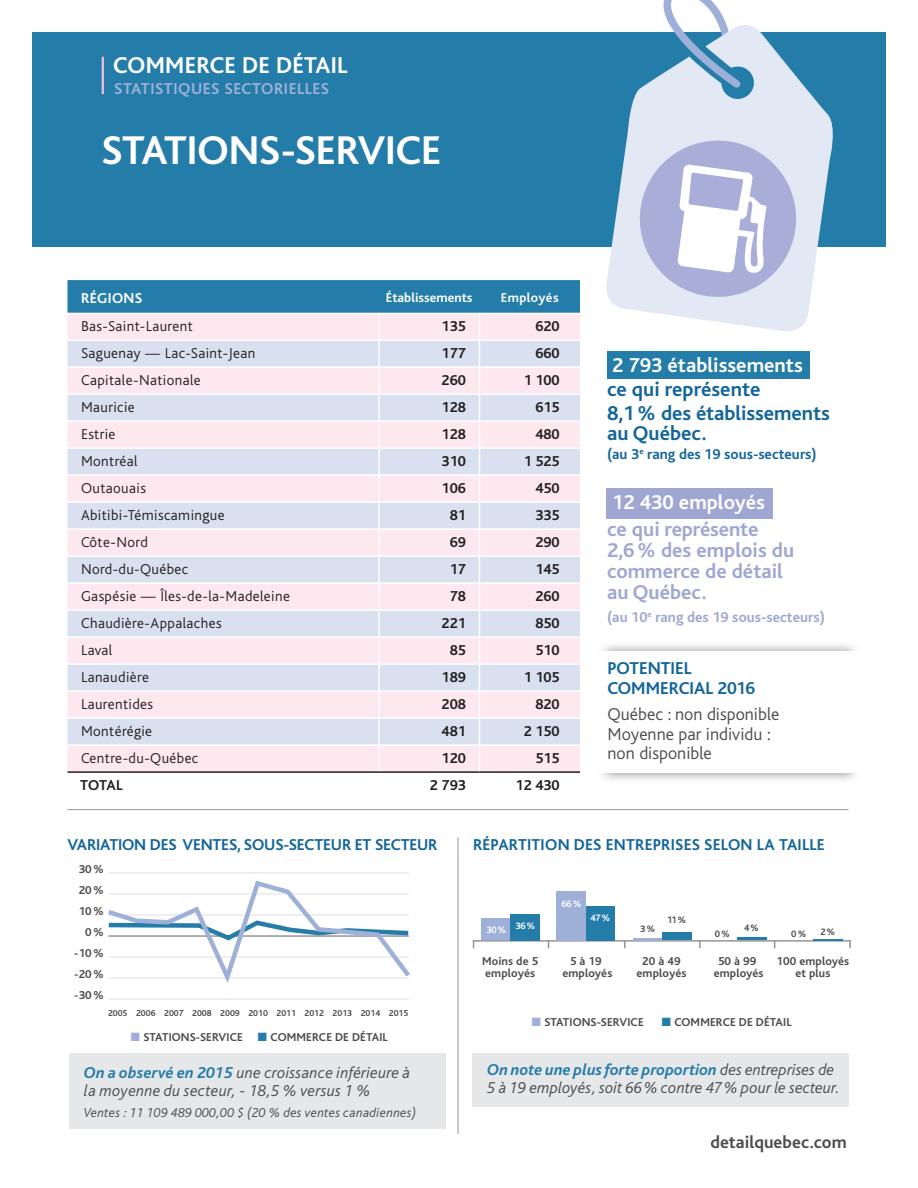
<style>
.page{position:relative;width:918px;height:1188px;background:#fff}
.page>*{position:absolute;margin:0;border:0;box-sizing:border-box;transform-origin:0 0}
.t1{font:700 42px "Bliss";letter-spacing:-.005em;color:#fff}
.t2{font:700 24px "Bliss";letter-spacing:.01em;color:#fff}
.t3{font:700 21px/21px "Bliss";color:#9fa6d2}
.t4{font:700 21px/23.9px "Bliss";color:#136599}
.t5{font:700 21px "Bliss";color:#fff}
.t6{font:300 18px/19.5px "Bliss";color:#4b4c4d}
.t7{font:700 18px/19.5px "Bliss";color:#136599}
.t8{font:700 18px "Bliss";color:#4b4c4d}
.t9{font:italic 300 16.5px/18px "Bliss";letter-spacing:.01em;color:#4b4c4d}
.t10{font:700 16.5px "Bliss";letter-spacing:-.01em;color:#136599}
.t11{font:700 16.5px "Bliss";letter-spacing:.015em;color:#136599}
.t12{font:700 16.5px "Bliss";letter-spacing:.03em;color:#9eb0d8}
.t13{font:300 15px "Bliss";letter-spacing:.025em;color:#231f20}
.t14{font:700 15px "Bliss";letter-spacing:-.01em;color:#231f20}
.t15{font:700 15px "Bliss";color:#9fa6d2}
.t16{font:700 15px "Bliss";color:#136599}
.t17{font:700 15px "Bliss";letter-spacing:.025em;color:#fff}
.t18{font:italic 300 13.5px "Bliss";letter-spacing:.02em;color:#4b4c4d}
.t19{font:700 13.5px "Bliss";color:#fff}
.t20{font:700 12px/21px "Bliss";letter-spacing:.01em;color:#4b4c4d;text-align:center}
.t21{font:700 9.75px "Bliss";color:#4b4c4d}
.t22{font:700 9.75px "Bliss";color:#fff}
.t23{font:700 9px "Bliss";color:#4b4c4d}
.s1{color:#9eb0d8}
.s2{color:#247ca9}
.s3{font-weight:700;color:#247ca9}
</style>
<div class="page">
<div style="left:32px;top:32px;width:854px;height:214px;background:#247ca9"></div>
<hr style="left:102px;top:57px;width:2px;height:37px;background:#ebbed9">
<svg style="left:663px;top:0;width:60px;height:17px"></svg>
<svg style="left:603px;top:17px;width:235px;height:314px;fill:#e2e8f4"></svg>
<div style="left:606px;top:488px;width:167px;height:30px;background:#9fa6d2"></div>
<div style="left:607px;top:351px;width:203px;height:28px;background:#247ca9"></div>
<div style="left:472px;top:1053px;width:377px;height:54px;background:#e6e7e9"></div>
<svg style="left:699px;top:942px;width:2px;height:6px"></svg>
<svg style="left:624px;top:942px;width:2px;height:6px"></svg>
<svg style="left:849px;top:942px;width:2px;height:6px"></svg>
<hr style="left:473px;top:940px;width:378px;height:2px;background:#939598">
<div style="left:482px;top:918px;width:29px;height:22px;background:#9eb0d8"></div>
<div style="left:511px;top:914px;width:29px;height:26px;background:#247ca9"></div>
<div style="left:557px;top:891px;width:29px;height:49px;background:#9eb0d8"></div>
<div style="left:586px;top:906px;width:29px;height:34px;background:#247ca9"></div>
<hr style="left:633px;top:938px;width:29px;height:2px;background:#9eb0d8">
<div style="left:662px;top:932px;width:29px;height:8px;background:#247ca9"></div>
<hr style="left:737px;top:937px;width:29px;height:3px;background:#247ca9">
<hr style="left:813px;top:939px;width:30px;height:1px;background:#247ca9">
<hr style="left:67px;top:809px;width:782px;height:1px;background:#939598">
<hr style="left:458px;top:837px;width:1px;height:297px;background:#939598">
<div style="left:69px;top:1053px;width:376px;height:76px;background:#e6e7e9"></div>
<svg style="left:68px;top:280px;width:512px;height:491px;background:#dfdfeb"></svg>
<hr style="left:68px;top:771px;width:311px;height:2px;background:#231f20">
<hr style="left:379px;top:771px;width:101px;height:2px;background:#231f20">
<hr style="left:480px;top:771px;width:100px;height:2px;background:#231f20">
<hr style="left:58px;top:313px;width:536px;height:1px;background:#fff">
<hr style="left:109px;top:998px;width:300px;height:2px;background:#e9eaeb">
<hr style="left:109px;top:872px;width:300px;height:2px;background:#e9eaeb">
<svg style="left:631px;top:132px;width:174px;height:173px;background:#cdd2e8"></svg>
<svg style="left:108px;top:880px;width:302px;height:103px"></svg>
<h2 class="t2" style="left:113px;top:52px;width:236px">COMMERCE DE DÉTAIL</h2>
<p class="t12" style="left:114px;top:80px;width:216px">STATISTIQUES SECTORIELLES</p>
<h1 class="t1" style="left:102px;top:128px;width:341px">STATIONS-SERVICE</h1>
<p class="t17" style="left:81px;top:290px;width:63px">RÉGIONS</p>
<p class="t19" style="left:386px;top:291px;width:88px">Établissements</p>
<p class="t19" style="left:501px;top:291px;width:59px">Employés</p>
<p class="t13" style="left:81px;top:318px;width:113px">Bas-Saint-Laurent</p>
<p class="t14" style="left:442px;top:319px;width:26px">135</p>
<p class="t14" style="left:535px;top:318px;width:26px">620</p>
<p class="t13" style="left:81px;top:345px;width:176px">Saguenay — Lac-Saint-Jean</p>
<p class="t14" style="left:442px;top:346px;width:26px">177</p>
<p class="t14" style="left:535px;top:345px;width:26px">660</p>
<p class="t13" style="left:81px;top:372px;width:121px">Capitale-Nationale</p>
<p class="t14" style="left:442px;top:373px;width:26px">260</p>
<p class="t14" style="left:524px;top:372px;width:38px">1 100</p>
<p class="t13" style="left:81px;top:399px;width:55px">Mauricie</p>
<p class="t14" style="left:442px;top:400px;width:26px">128</p>
<p class="t14" style="left:535px;top:399px;width:26px">615</p>
<p class="t13" style="left:81px;top:426px;width:36px">Estrie</p>
<p class="t14" style="left:442px;top:427px;width:26px">128</p>
<p class="t14" style="left:535px;top:426px;width:26px">480</p>
<p class="t13" style="left:81px;top:453px;width:58px">Montréal</p>
<p class="t14" style="left:442px;top:454px;width:26px">310</p>
<p class="t14" style="left:524px;top:453px;width:38px">1 525</p>
<p class="t13" style="left:81px;top:480px;width:67px">Outaouais</p>
<p class="t14" style="left:442px;top:481px;width:26px">106</p>
<p class="t14" style="left:535px;top:480px;width:26px">450</p>
<p class="t13" style="left:81px;top:507px;width:145px">Abitibi-Témiscamingue</p>
<p class="t14" style="left:450px;top:508px;width:18px">81</p>
<p class="t14" style="left:535px;top:507px;width:26px">335</p>
<p class="t13" style="left:81px;top:534px;width:68px">Côte-Nord</p>
<p class="t14" style="left:450px;top:535px;width:18px">69</p>
<p class="t14" style="left:535px;top:534px;width:26px">290</p>
<p class="t13" style="left:81px;top:561px;width:109px">Nord-du-Québec</p>
<p class="t14" style="left:450px;top:562px;width:18px">17</p>
<p class="t14" style="left:535px;top:561px;width:26px">145</p>
<p class="t13" style="left:81px;top:588px;width:210px">Gaspésie — Îles-de-la-Madeleine</p>
<p class="t14" style="left:450px;top:589px;width:18px">78</p>
<p class="t14" style="left:535px;top:588px;width:26px">260</p>
<p class="t13" style="left:81px;top:615px;width:142px">Chaudière-Appalaches</p>
<p class="t14" style="left:442px;top:616px;width:26px">221</p>
<p class="t14" style="left:535px;top:615px;width:26px">850</p>
<p class="t13" style="left:81px;top:642px;width:33px">Laval</p>
<p class="t14" style="left:450px;top:643px;width:18px">85</p>
<p class="t14" style="left:535px;top:642px;width:26px">510</p>
<p class="t13" style="left:81px;top:669px;width:70px">Lanaudière</p>
<p class="t14" style="left:442px;top:670px;width:26px">189</p>
<p class="t14" style="left:524px;top:669px;width:38px">1 105</p>
<p class="t13" style="left:81px;top:696px;width:74px">Laurentides</p>
<p class="t14" style="left:442px;top:697px;width:26px">208</p>
<p class="t14" style="left:535px;top:696px;width:26px">820</p>
<p class="t13" style="left:81px;top:723px;width:73px">Montérégie</p>
<p class="t14" style="left:442px;top:724px;width:26px">481</p>
<p class="t14" style="left:524px;top:723px;width:38px">2 150</p>
<p class="t13" style="left:81px;top:750px;width:119px">Centre-du-Québec</p>
<p class="t14" style="left:442px;top:751px;width:26px">120</p>
<p class="t14" style="left:535px;top:750px;width:26px">515</p>
<p class="t14" style="left:80px;top:778px;width:44px">TOTAL</p>
<p class="t14" style="left:430px;top:778px;width:38px">2 793</p>
<p class="t14" style="left:516px;top:778px;width:46px">12 430</p>
<h3 class="t5" style="left:612px;top:355px;width:192px">2 793 établissements</h3>
<h3 class="t4" style="left:607px;top:378px;width:224px">ce qui représente<br>8,1 % des établissements</h3>
<h3 class="t4" style="left:607px;top:421px;width:101px">au Québec.</h3>
<p class="t16" style="left:607px;top:446px;width:211px">(au 3<sup>e</sup> rang des 19 sous-secteurs)</p>
<h3 class="t5" style="left:612px;top:492px;width:154px">12 430 employés</h3>
<h3 class="t3" style="left:607px;top:519px;width:189px">ce qui représente<br>2,6 % des emplois du commerce de détail au Québec.</h3>
<p class="t15" style="left:607px;top:609px;width:219px">(au 10<sup>e</sup> rang des 19 sous-secteurs)</p>
<p class="t7" style="left:608px;top:659px;width:149px">POTENTIEL<br>COMMERCIAL 2016</p>
<p class="t6" style="left:608px;top:705px;width:173px">Québec : non disponible<br>Moyenne par individu : non disponible</p>
<p class="t10" style="left:68px;top:836px;width:372px">VARIATION DES VENTES, SOUS-SECTEUR ET SECTEUR</p>
<p class="t20" style="left:74px;top:859px;width:31px;text-align:right">30 %<br>20 %<br>10 %<br>0 % -10 % -20 % -30 %</p>
<p class="t23" style="left:108px;top:1008px;width:302px">2005 2006 2007 2008 2009 2010 2011 2012 2013 2014 2015</p>
<p class="t20" style="left:131px;top:1027px;width:113px"><span class="s1">■</span> STATIONS-SERVICE</p>
<p class="t20" style="left:258px;top:1027px;width:131px"><span class="s2">■</span> COMMERCE DE DÉTAIL</p>
<p class="t9" style="left:84px;top:1064px;width:328px"><span class="s3">On a observé en 2015</span> une croissance inférieure à la moyenne du secteur, - 18,5 % versus 1 %</p>
<p class="t18" style="left:84px;top:1105px;width:334px">Ventes : 11 109 489 000,00 $ (20 % des ventes canadiennes)</p>
<p class="t11" style="left:473px;top:836px;width:353px">RÉPARTITION DES ENTREPRISES SELON LA TAILLE</p>
<p class="t22" style="left:561px;top:898px;width:22px">66%</p>
<p class="t22" style="left:590px;top:913px;width:21px">47%</p>
<p class="t22" style="left:487px;top:923px;width:50px">30% 36%</p>
<p class="t21" style="left:640px;top:924px;width:17px">3%</p>
<p class="t21" style="left:667px;top:915px;width:21px">11%</p>
<p class="t21" style="left:715px;top:929px;width:17px">0%</p>
<p class="t21" style="left:744px;top:923px;width:16px">4%</p>
<p class="t21" style="left:791px;top:928px;width:17px">0%</p>
<p class="t21" style="left:821px;top:926px;width:16px">2%</p>
<p class="t20" style="left:482px;top:955px;width:58px;line-height:12px;text-align:left">Moins de 5 employés</p>
<p class="t20" style="left:562px;top:955px;width:51px;line-height:12px">5 à 19 employés</p>
<p class="t20" style="left:637px;top:955px;width:51px;line-height:12px">20 à 49 employés</p>
<p class="t20" style="left:714px;top:955px;width:51px;line-height:12px">50 à 99 employés</p>
<p class="t20" style="left:777px;top:955px;width:74px;line-height:12px">100 employés et plus</p>
<p class="t20" style="left:532px;top:1012px;width:113px"><span class="s1">■</span> STATIONS-SERVICE</p>
<p class="t20" style="left:662px;top:1012px;width:131px"><span class="s2">■</span> COMMERCE DE DÉTAIL</p>
<p class="t9" style="left:487px;top:1061px;width:354px"><span class="s3">On note une plus forte proportion</span> des entreprises de<br>5 à 19 employés, soit 66% contre 47% pour le secteur.</p>
<p class="t8" style="left:710px;top:1132px;width:138px">detailquebec.com</p>
</div>
